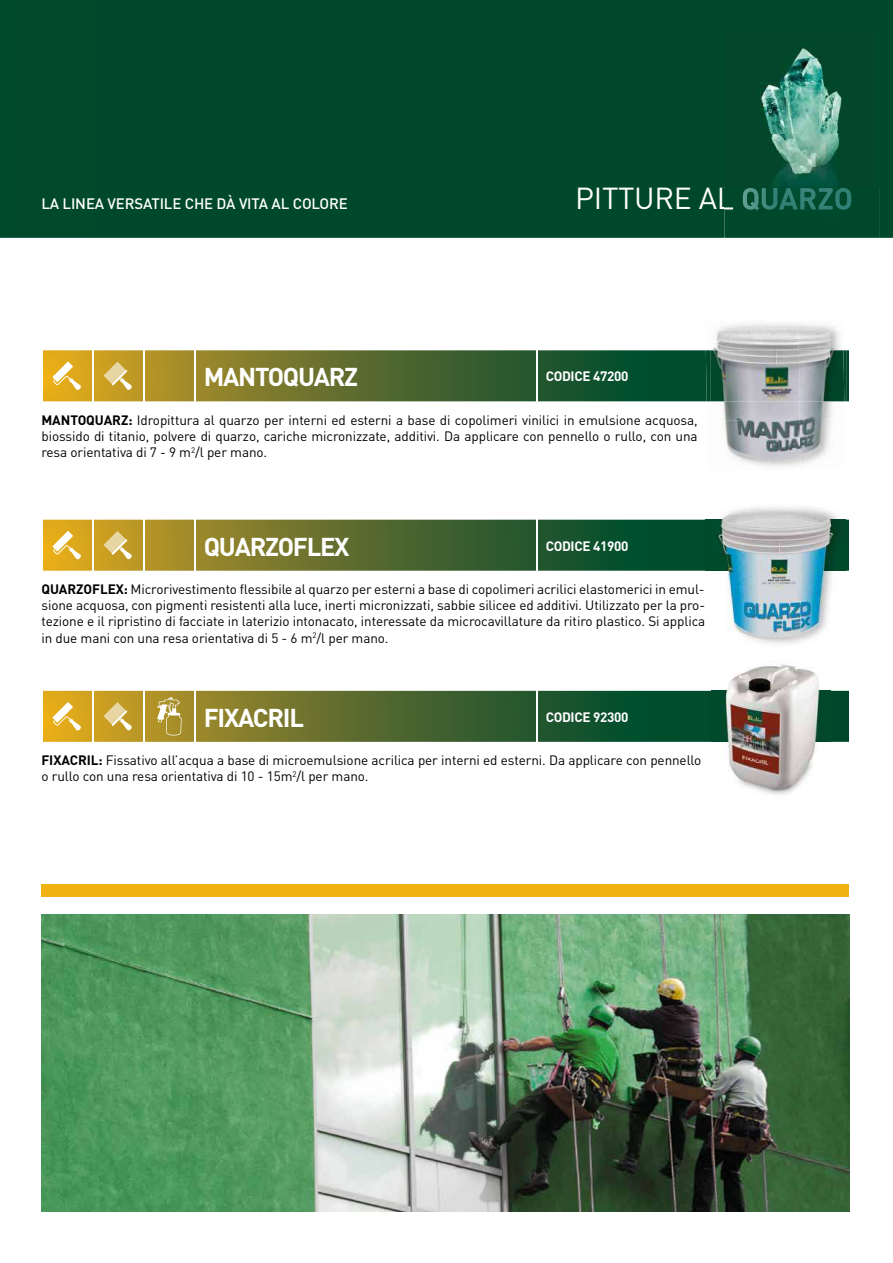
<style>
.page{position:relative;width:893px;height:1263px;background:#fff}
.page>*{position:absolute;margin:0;border:0;box-sizing:border-box;transform-origin:0 0}
.t1{font:30px "DIN";letter-spacing:-.01em;color:#fff}
.t2{font:700 25.5px "DIN";letter-spacing:-.05em;color:#fff}
.t3{font:500 15px "DIN";letter-spacing:-.01em;color:#fff}
.t4{font:13.5px/16.2px "DIN";letter-spacing:-.005em;color:#000;text-align:justify}
.t5{font:700 13.5px "DIN";letter-spacing:-.025em;color:#fff}
.s1{font-weight:700}
</style>
<div class="page">
<div style="left:41px;top:884px;width:808px;height:13px;background:#f1b213"></div>
<img style="left:41px;top:914px;width:808px;height:298px">
<svg style="left:43px;top:350px;width:806px;height:51px;background:#617332"></svg>
<svg style="left:43px;top:520px;width:806px;height:51px;background:#617332"></svg>
<div style="left:0;top:0;width:893px;height:238px;background:#00482b"></div>
<svg style="left:43px;top:691px;width:806px;height:51px;background:#5e7232"></svg>
<img style="left:845px;top:350px;width:1px;height:51px">
<img style="left:706px;top:350px;width:5px;height:51px">
<img style="left:711px;top:323px;width:87px;height:96px">
<img style="left:798px;top:323px;width:47px;height:96px">
<img style="left:722px;top:419px;width:78px;height:48px">
<img style="left:800px;top:418px;width:45px;height:47px">
<img style="left:705px;top:507px;width:141px;height:137px">
<img style="left:801px;top:520px;width:45px;height:51px">
<img style="left:705px;top:520px;width:10px;height:51px">
<img style="left:711px;top:664px;width:119px;height:131px">
<img style="left:790px;top:691px;width:40px;height:51px">
<img style="left:724px;top:31px;width:156px;height:207px">
<img style="left:724px;top:188px;width:9px;height:22px">
<img style="left:743px;top:188px;width:108px;height:22px">
<p class="t3" style="left:41px;top:194px;width:308px">LA LINEA VERSATILE CHE DÀ VITA AL COLORE</p>
<h1 class="t1" style="left:575px;top:180px;width:160px">PITTURE AL</h1>
<h2 class="t2" style="left:204px;top:361px;width:156px">MANTOQUARZ</h2>
<p class="t5" style="left:546px;top:368px;width:84px">CODICE 47200</p>
<p class="t4" style="left:41px;top:411px;width:658px"><span class="s1">MANTOQUARZ:</span> Idropittura al quarzo per interni ed esterni a base di copolimeri vinilici in emulsione acquosa, biossido di titanio, polvere di quarzo, cariche micronizzate, additivi. Da applicare con pennello o rullo, con una resa orientativa di 7 - 9 m<sup>2</sup>/l per mano.</p>
<h2 class="t2" style="left:204px;top:530px;width:147px">QUARZOFLEX</h2>
<p class="t5" style="left:546px;top:537px;width:84px">CODICE 41900</p>
<p class="t4" style="left:41px;top:581px;width:665px"><span class="s1">QUARZOFLEX:</span> Microrivestimento flessibile al quarzo per esterni a base di copolimeri acrilici elastomerici in emul&shy;sione acquosa, con pigmenti resistenti alla luce, inerti micronizzati, sabbie silicee ed additivi. Utilizzato per la pro&shy;tezione e il ripristino di facciate in laterizio intonacato, interessate da microcavillature da ritiro plastico. Si applica in due mani con una resa orientativa di 5 - 6 m<sup>2</sup>/l per mano.</p>
<h2 class="t2" style="left:204px;top:701px;width:102px">FIXACRIL</h2>
<p class="t5" style="left:546px;top:708px;width:84px">CODICE 92300</p>
<p class="t4" style="left:41px;top:752px;width:661px"><span class="s1">FIXACRIL:</span> Fissativo all’acqua a base di microemulsione acrilica per interni ed esterni. Da applicare con pennello o rullo con una resa orientativa di 10 - 15m<sup>2</sup>/l per mano.</p>
</div>
